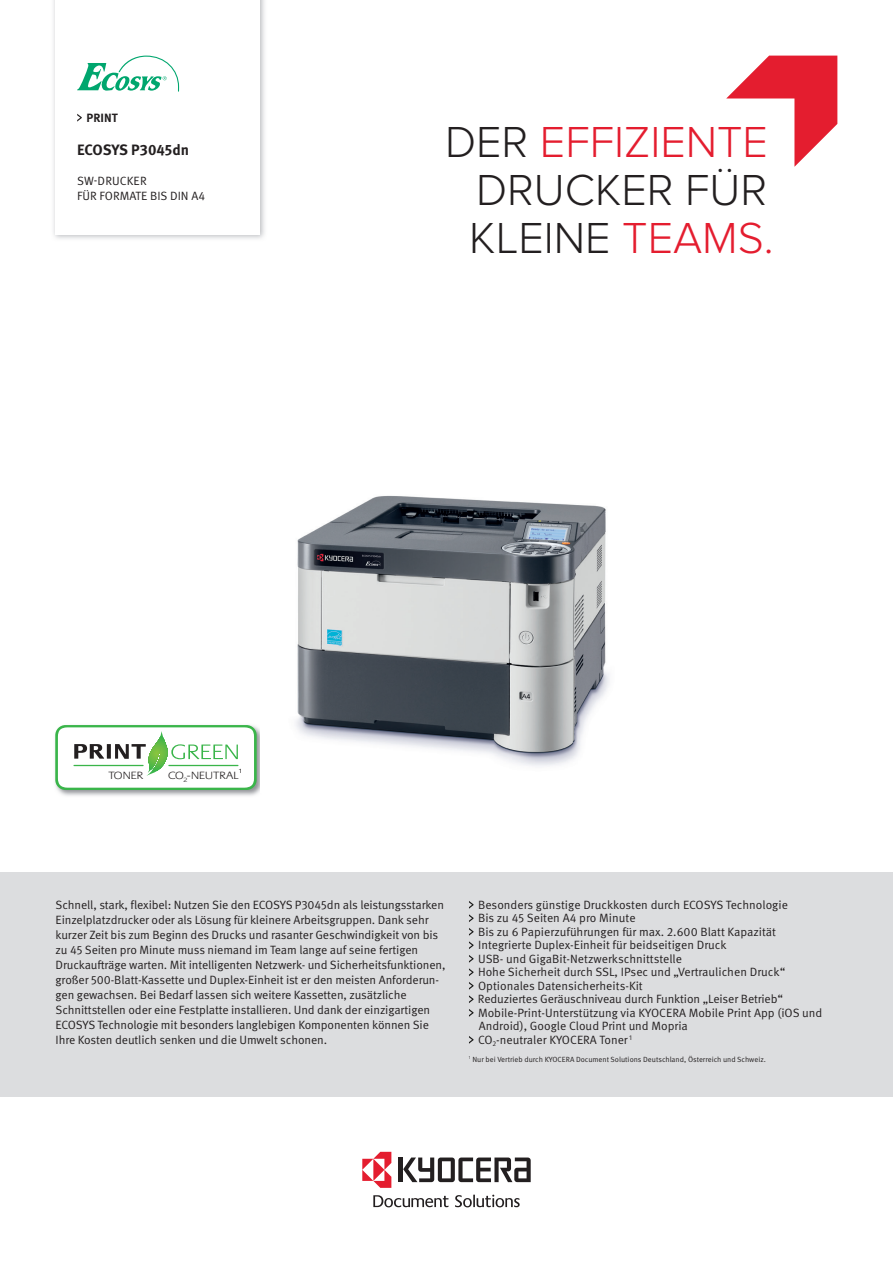
<style>
.page{position:relative;width:893px;height:1263px;background:#fff}
.page>*{position:absolute;margin:0;border:0;box-sizing:border-box;transform-origin:0 0}
.t1{font:300 45px/48px "Proxima Nova";color:#231f20;text-align:center}
.t2{font:700 15px "Meta Pro";color:#231f20}
.t3{font:12px/15px "Meta Pro Norm";letter-spacing:-.01em;color:#231f20}
.t4{font:700 12px "Meta Pro";color:#231f20}
.t5{font:300 10.95px "Praxis EF";color:#231f20;scale:1.2 1}
.t6{font:7.5px "Meta Pro Norm";color:#231f20}
.t7{font:6.3px "Meta Pro";color:#231f20;scale:1.2 1}
.s1{color:#e41d2f}
</style>
<div class="page">
<img style="left:57px;top:727px;width:203px;height:69px">
<svg style="left:55px;top:725px;width:202px;height:65px"></svg>
<hr style="left:73px;top:765px;width:71px;height:1px;background:#3ab54a">
<hr style="left:168px;top:765px;width:70px;height:1px;background:#3ab54a">
<img style="left:295px;top:495px;width:314px;height:271px">
<hr style="left:399px;top:1157px;width:4px;height:25px;background:#231f20">
<svg style="left:403px;top:1157px;width:128px;height:25px"></svg>
<svg style="left:455px;top:1195px;width:65px;height:12px"></svg>
<svg style="left:373px;top:1195px;width:75px;height:12px"></svg>
<svg style="left:362px;top:1152px;width:29px;height:36px"></svg>
<img style="left:53px;top:0;width:212px;height:239px">
<div style="left:56px;top:0;width:204px;height:235px;background:#fff"></div>
<svg style="left:77px;top:56px;width:102px;height:36px"></svg>
<svg style="left:726px;top:56px;width:111px;height:111px"></svg>
<div style="left:0;top:873px;width:893px;height:224px;background:#dcdddf"></div>
<svg style="left:469px;top:901px;width:5px;height:21px"></svg>
<svg style="left:469px;top:928px;width:5px;height:21px"></svg>
<svg style="left:469px;top:955px;width:5px;height:21px"></svg>
<svg style="left:469px;top:982px;width:5px;height:21px"></svg>
<svg style="left:469px;top:1009px;width:5px;height:8px"></svg>
<svg style="left:469px;top:1036px;width:5px;height:8px"></svg>
<svg style="left:77px;top:114px;width:5px;height:8px"></svg>
<p class="t4" style="left:87px;top:108px;width:33px">PRINT</p>
<p class="t2" style="left:77px;top:138px;width:113px">ECOSYS P3045dn</p>
<p class="t3" style="left:77px;top:172px;width:130px">SW-DRUCKER<br>FÜR FORMATE BIS DIN A4</p>
<p class="t5" style="left:108px;top:770px;width:31px">TONER</p>
<p class="t7" style="left:239px;top:767px;width:4px">1</p>
<p class="t5" style="left:168px;top:770px;width:60px">CO<sub>2</sub>-NEUTRAL</p>
<h1 class="t1" style="left:445px;top:119px;width:330px">DER <span class="s1">EFFIZIENTE<br></span>DRUCKER FÜR<br>KLEINE <span class="s1">TEAMS.</span></h1>
<p class="t3" style="left:56px;top:896px;width:391px">Schnell, stark, flexibel: Nutzen Sie den ECOSYS P3045dn als leistungsstarken Einzelplatzdrucker oder als Lösung für kleinere Arbeitsgruppen. Dank sehr kurzer Zeit bis zum Beginn des Drucks und rasanter Geschwindigkeit von bis zu 45 Seiten pro Minute muss niemand im Team lange auf seine fertigen Druckaufträge warten. Mit intelligenten Netzwerk- und Sicherheitsfunktionen, großer 500-Blatt-Kassette und Duplex-Einheit ist er den meisten Anforderun&shy;gen gewachsen. Bei Bedarf lassen sich weitere Kassetten, zusätzliche Schnittstellen oder eine Festplatte installieren. Und dank der einzigartigen ECOSYS Technologie mit besonders langlebigen Komponenten können Sie Ihre Kosten deutlich senken und die Umwelt schonen.</p>
<p class="t3" style="left:478px;top:897px;width:346px;line-height:13.5px">Besonders günstige Druckkosten durch ECOSYS Technologie<br>Bis zu 45 Seiten A4 pro Minute<br>Bis zu 6 Papierzuführungen für max. 2.600 Blatt Kapazität Integrierte Duplex-Einheit für beidseitigen Druck<br>USB- und GigaBit-Netzwerkschnittstelle<br>Hohe Sicherheit durch SSL, IPsec und „Vertraulichen Druck“ Optionales Datensicherheits-Kit<br>Reduziertes Geräuschniveau durch Funktion „Leiser Betrieb“ Mobile-Print-Unterstützung via KYOCERA Mobile Print App (iOS und Android), Google Cloud Print und Mopria<br>CO<sub>2</sub>-neutraler KYOCERA Toner <sup>1</sup></p>
<p class="t6" style="left:469px;top:1053px;width:298px"><sup>1</sup> Nur bei Vertrieb durch KYOCERA Document Solutions Deutschland, Österreich und Schweiz.</p>
</div>
